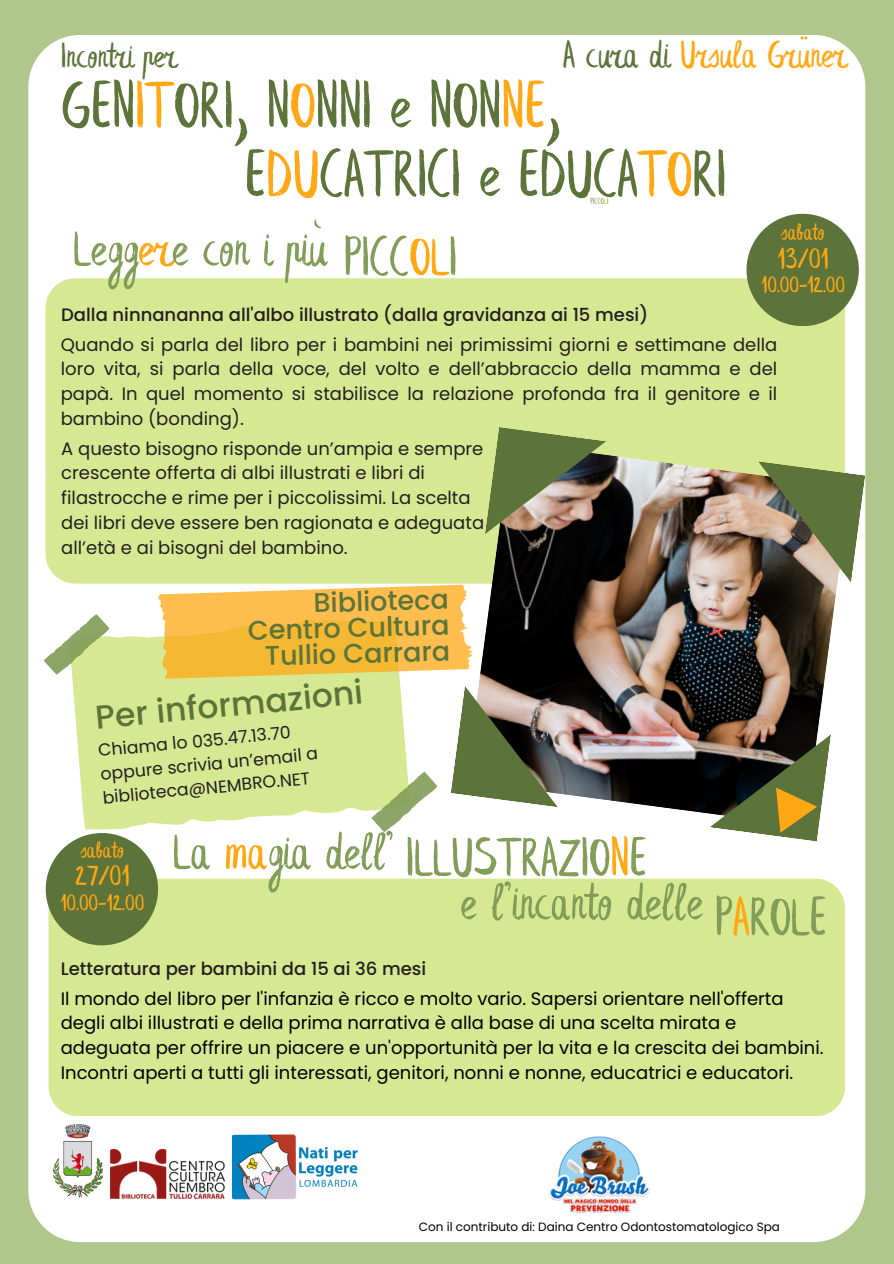
<style>
.page{position:relative;width:894px;height:1264px;background:#fff}
.page>*{position:absolute;margin:0;border:0;box-sizing:border-box;transform-origin:0 0}
.t1{font:69px "Leafy Extended";color:#5c7439}
.t2{font:57px "Leafy Extended";color:#819d57}
.t3{font:54px "Leafy Extended";color:#819d57}
.t4{font:40.35px "Leafy Extended";color:#ffa814}
.t5{font:36.9px "Leafy Extended";color:#5c7439}
.t6{font:500 33px "Poppins";color:#5c7439}
.t7{font:30px "Leafy Extended";color:#ffa814}
.t8{font:500 27px "Poppins";color:#5c7439}
.t9{font:24px "Leafy Extended";color:#ffa814}
.t10{font:18px/24.8px "Poppins";color:#231f20;text-align:justify}
.t11{font:18px/24.8px "Poppins";color:#000}
.t12{font:500 18px "Poppins";color:#231f20}
.t13{font:17.25px "Poppins";color:#231f20}
.t14{font:12px "Poppins";color:#000}
.t15{font:9px "Leafy Extended";color:#819d57}
.s1{color:#5c7439}
.s2{color:#ffa814}
</style>
<div class="page">
<div style="left:0;top:0;width:893px;height:1263px;background:#afc78b"></div>
<div style="left:28px;top:35px;width:837px;height:1207px;background:#fff;border-radius:52px"></div>
<div style="left:45px;top:278px;width:799px;height:305px;background:#d7e893;border-radius:30px"></div>
<svg style="left:72px;top:636px;width:336px;height:194px;background:#daea9c"></svg>
<svg style="left:44px;top:614px;width:67px;height:61px"></svg>
<svg style="left:369px;top:771px;width:68px;height:61px"></svg>
<img style="left:466px;top:442px;width:379px;height:372px">
<svg style="left:451px;top:686px;width:106px;height:121px;background:#7a8164"></svg>
<svg style="left:484px;top:427px;width:122px;height:107px;background:#787d53"></svg>
<svg style="left:757px;top:461px;width:108px;height:121px;background:#808560"></svg>
<img style="left:110px;top:1149px;width:114px;height:49px">
<img style="left:53px;top:1124px;width:50px;height:73px">
<div style="left:49px;top:878px;width:795px;height:238px;background:#d7e893;border-radius:30px"></div>
<div style="left:46px;top:833px;width:112px;height:112px;background:#5c7439;border-radius:50%"></div>
<svg style="left:158px;top:584px;width:314px;height:94px;background:#f9c358"></svg>
<div style="left:746px;top:214px;width:112px;height:112px;background:#5c7439;border-radius:50%"></div>
<svg style="left:709px;top:734px;width:121px;height:107px;background:#676745"></svg>
<img style="left:232px;top:1134px;width:126px;height:66px">
<img style="left:549px;top:1136px;width:101px;height:77px">
<p class="t5" style="left:61px;top:40px;width:117px">Incontri per</p>
<p class="t4" style="left:563px;top:38px;width:285px"><span class="s1">A cura di</span> Ursula Grüner</p>
<p class="t1" style="left:61px;top:77px;width:500px">GEN<span class="s2">IT</span>ORI, N<span class="s2">O</span>NNI e NON<span class="s2">NE</span>,</p>
<p class="t1" style="left:245px;top:145px;width:483px">E<span class="s2">DU</span>CATRICI e EDUCA<span class="s2">TO</span>RI</p>
<p class="t2" style="left:344px;top:233px;width:115px">PICC<span class="s2">OL</span>I</p>
<p class="t15" style="left:590px;top:197px;width:19px">PICCO<span class="s2">L</span>I</p>
<p class="t3" style="left:73px;top:226px;width:254px">Legg<span class="s2">er</span>e con i più</p>
<p class="t12" style="left:61px;top:302px;width:588px">Dalla ninnananna all'albo illustrato (dalla gravidanza ai 15 mesi)</p>
<p class="t9" style="left:781px;top:222px;width:45px">sabato</p>
<p class="t7" style="left:777px;top:246px;width:53px">13/01</p>
<p class="t9" style="left:760px;top:275px;width:85px">10.00-12.00</p>
<p class="t10" style="left:61px;top:332px;width:718px">Quando si parla del libro per i bambini nei primissimi giorni e settimane della loro vita, si parla della voce, del volto e dell’abbraccio della mamma e del papà. In quel momento si stabilisce la relazione profonda fra il genitore e il bambino (bonding).</p>
<p class="t10" style="left:61px;top:436px;width:424px;text-align:left">A questo bisogno risponde un’ampia e sempre crescente offerta di albi illustrati e libri di filastrocche e rime per i piccolissimi. La scelta dei libri deve essere ben ragionata e adeguata all’età e ai bisogni del bambino.</p>
<p class="t8" style="left:313px;top:584px;width:137px;rotate:-2deg">Biblioteca</p>
<p class="t8" style="left:247px;top:612px;width:203px;rotate:-2deg">Centro Cultura</p>
<p class="t8" style="left:264px;top:637px;width:187px;rotate:-2deg">Tullio Carrara</p>
<p class="t6" style="left:93px;top:693px;width:270px;rotate:-5deg">Per informazioni</p>
<p class="t13" style="left:97px;top:737px;width:195px;rotate:-5deg">Chiama lo 035.47.13.70</p>
<p class="t13" style="left:99px;top:761px;width:220px;rotate:-5deg">oppure scrivia un’email a</p>
<p class="t13" style="left:102px;top:784px;width:209px;rotate:-5deg">biblioteca@NEMBRO.NET</p>
<p class="t9" style="left:81px;top:839px;width:45px">sabato</p>
<p class="t7" style="left:75px;top:863px;width:56px">27/01</p>
<p class="t9" style="left:60px;top:892px;width:85px">10.00-12.00</p>
<p class="t3" style="left:173px;top:829px;width:222px">La <span class="s2">ma</span>gia dell’</p>
<p class="t2" style="left:406px;top:833px;width:242px">ILLUSTRAZIO<span class="s2">N</span>E</p>
<p class="t3" style="left:460px;top:879px;width:244px">e l’incanto delle</p>
<p class="t12" style="left:61px;top:955px;width:367px">Letteratura per bambini da 15 ai 36 mesi</p>
<p class="t2" style="left:714px;top:893px;width:113px">P<span class="s2">A</span>ROLE</p>
<p class="t11" style="left:61px;top:986px;width:764px">Il mondo del libro per l'infanzia è ricco e molto vario. Sapersi orientare nell'offerta degli albi illustrati e della prima narrativa è alla base di una scelta mirata e adeguata per offrire un piacere e un'opportunità per la vita e la crescita dei bambini.<br>Incontri aperti a tutti gli interessati, genitori, nonni e nonne, educatrici e educatori.</p>
<p class="t14" style="left:419px;top:1218px;width:362px">Con il contributo di: Daina Centro Odontostomatologico Spa</p>
</div>
